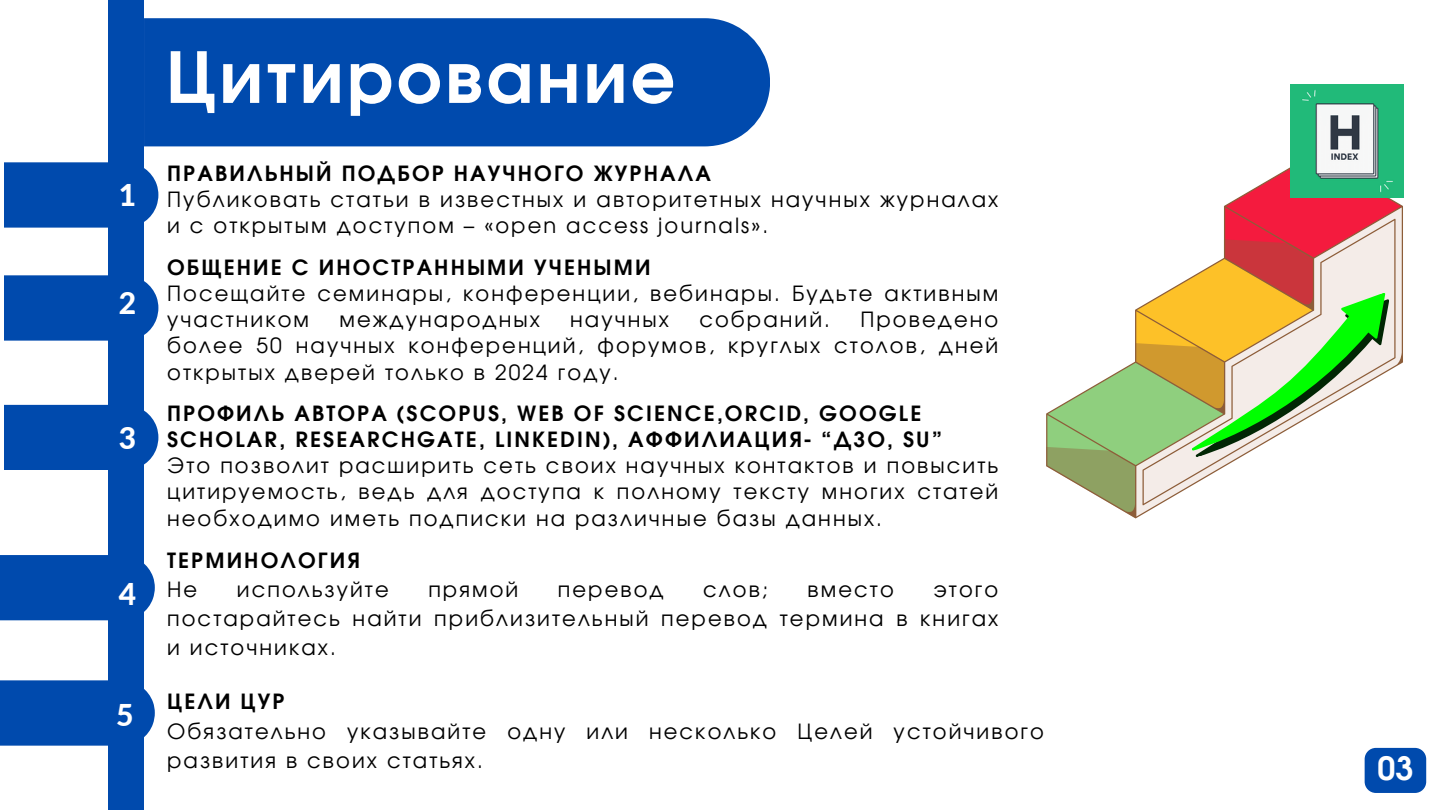
<style>
.page{position:relative;width:1440px;height:810px;background:#fff}
.page>*{position:absolute;margin:0;border:0;box-sizing:border-box;transform-origin:0 0}
.t1{font:700 70px "Evolventa";letter-spacing:.05em;color:#fff}
.t2{font:700 32.1px "Evolventa";color:#fff}
.t3{font:800 30px "Lato";color:#fff}
.t4{font:21px/26.2px "Evolventa";letter-spacing:.1em;color:#000;text-align:justify}
.t5{font:700 21px/26.2px "Evolventa";letter-spacing:.1em;color:#000}
</style>
<div class="page">
<div style="left:108px;top:0;width:36px;height:810px;background:#004aad"></div>
<div style="left:4px;top:162px;width:154px;height:66px;background:#004aad"></div>
<div style="left:144px;top:18px;width:626px;height:128px;background:#004aad"></div>
<div style="left:4px;top:275px;width:154px;height:66px;background:#004aad"></div>
<div style="left:4px;top:405px;width:154px;height:65px;background:#004aad"></div>
<div style="left:0;top:555px;width:155px;height:65px;background:#004aad"></div>
<div style="left:0;top:680px;width:155px;height:66px;background:#004aad"></div>
<svg style="left:1047px;top:154px;width:357px;height:364px"></svg>
<img style="left:1291px;top:85px;width:112px;height:112px">
<div style="left:1365px;top:748px;width:61px;height:45px;background:#004aad;border-radius:11px"></div>
<p class="t3" style="left:119px;top:176px;width:19px">1</p>
<p class="t3" style="left:119px;top:284px;width:19px">2</p>
<p class="t3" style="left:119px;top:419px;width:19px">3</p>
<p class="t3" style="left:119px;top:575px;width:19px">4</p>
<p class="t3" style="left:116px;top:697px;width:19px">5</p>
<p class="t1" style="left:166px;top:47px;width:511px">Цитирование</p>
<p class="t5" style="left:167px;top:161px;width:545px">ПРАВИЛЬНЫЙ ПОДБОР НАУЧНОГО ЖУРНАЛА</p>
<p class="t4" style="left:167px;top:187px;width:833px">Публиковать статьи в известных и авторитетных научных журналах и с открытым доступом – «open access journals».</p>
<p class="t5" style="left:167px;top:255px;width:485px">ОБЩЕНИЕ С ИНОСТРАННЫМИ УЧЕНЫМИ</p>
<p class="t4" style="left:167px;top:282px;width:833px">Посещайте семинары, конференции, вебинары. Будьте активным участником</p>
<p class="t4" style="left:339px;top:308px;width:202px">международных</p>
<p class="t4" style="left:570px;top:308px;width:100px">научных</p>
<p class="t4" style="left:699px;top:308px;width:132px">собраний.</p>
<p class="t4" style="left:167px;top:308px;width:833px;text-indent:693px">Проведено более 50 научных конференций, форумов, круглых столов, дней открытых дверей только в 2024 году.</p>
<p class="t5" style="left:167px;top:401px;width:777px">ПРОФИЛЬ АВТОРА (SCOPUS, WEB OF SCIENCE,ORCID, GOOGLE<br>SCHOLAR, RESEARCHGATE, LINKEDIN), АФФИЛИАЦИЯ- “ДЗО, SU”</p>
<p class="t4" style="left:167px;top:454px;width:833px">Это позволит расширить сеть своих научных контактов и повысить цитируемость, ведь для доступа к полному тексту многих статей необходимо иметь подписки на различные базы данных.</p>
<h1 class="t5" style="left:167px;top:548px;width:194px">ТЕРМИНОЛОГИЯ</h1>
<p class="t4" style="left:167px;top:577px;width:32px">Не</p>
<p class="t4" style="left:237px;top:577px;width:153px">используйте</p>
<p class="t4" style="left:428px;top:577px;width:91px">прямой</p>
<p class="t4" style="left:558px;top:577px;width:107px">перевод</p>
<p class="t4" style="left:703px;top:577px;width:66px">слов;</p>
<p class="t4" style="left:807px;top:577px;width:88px">вместо</p>
<p class="t4" style="left:167px;top:576px;width:833px;line-height:29.2px;text-indent:766px">этого постарайтесь найти приблизительный перевод термина в книгах и источниках.</p>
<p class="t5" style="left:167px;top:690px;width:119px">ЦЕЛИ ЦУР</p>
<p class="t4" style="left:167px;top:718px;width:878px;line-height:29.2px">Обязательно указывайте одну или несколько Целей устойчивого развития в своих статьях.</p>
<p class="t2" style="left:1377px;top:754px;width:37px">03</p>
</div>
